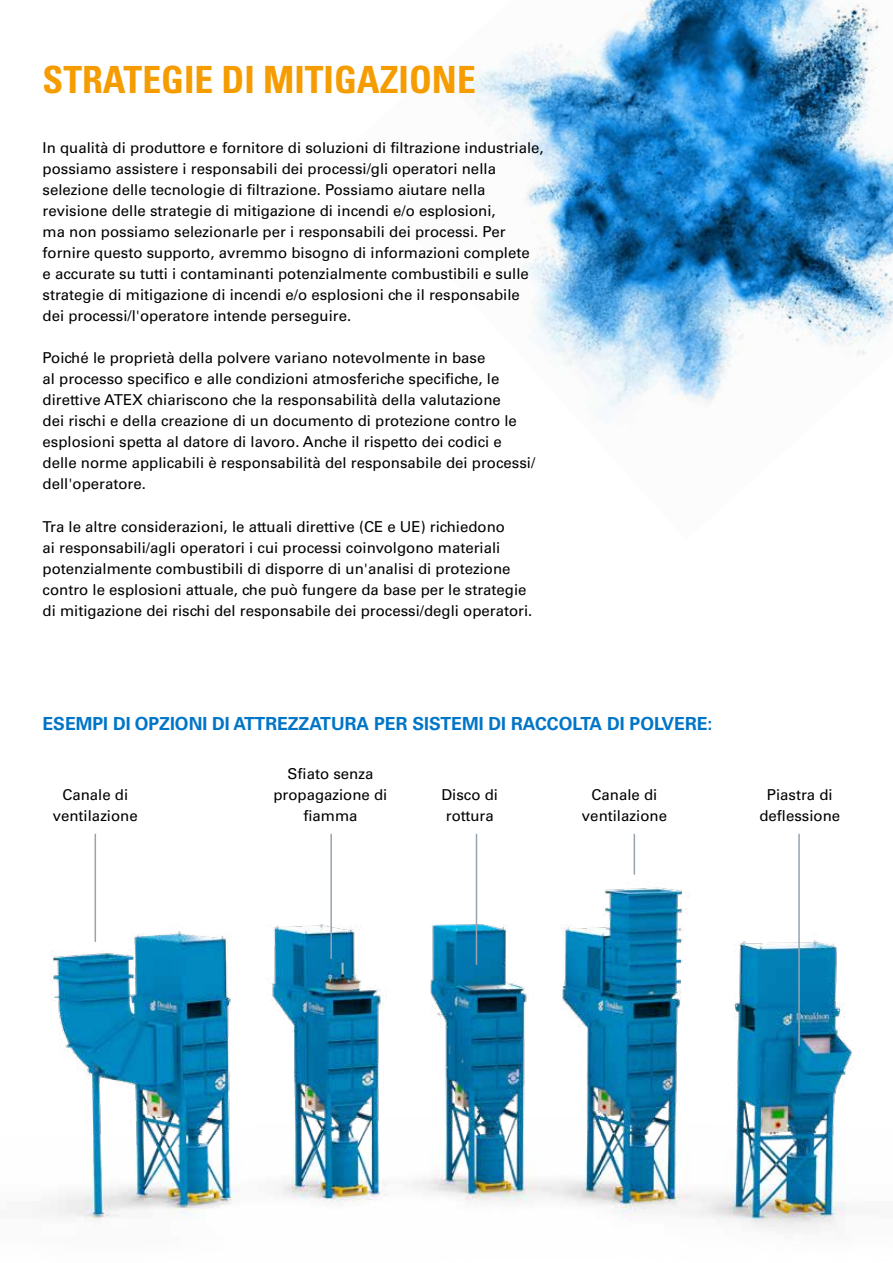
<style>
.page{position:relative;width:893px;height:1263px;background:#fff}
.page>*{position:absolute;margin:0;border:0;box-sizing:border-box;transform-origin:0 0}
.t1{font:700 condensed 37.5px "Univers LT Std";color:#f59c00}
.t2{font:700 18px "Univers LT Pro 65";color:#0075c8}
.t3{font:15px/21px "Univers LT Std";color:#000}
</style>
<div class="page">
<img style="left:465px;top:0;width:428px;height:407px">
<img style="left:41px;top:857px;width:811px;height:374px">
<hr style="left:95px;top:834px;width:1px;height:108px;background:#97a4ae">
<hr style="left:330px;top:834px;width:2px;height:125px;background:#97a4ae">
<hr style="left:476px;top:834px;width:1px;height:131px;background:#97a4ae">
<hr style="left:798px;top:834px;width:2px;height:212px;background:#97a4ae">
<hr style="left:634px;top:834px;width:1px;height:41px;background:#97a4ae">
<p class="t1" style="left:43px;top:57px;width:435px">STRATEGIE DI MITIGAZIONE</p>
<p class="t3" style="left:43px;top:137px;width:503px">In qualità di produttore e fornitore di soluzioni di filtrazione industriale, possiamo assistere i responsabili dei processi/gli operatori nella selezione delle tecnologie di filtrazione. Possiamo aiutare nella revisione delle strategie di mitigazione di incendi e/o esplosioni,<br>ma non possiamo selezionarle per i responsabili dei processi. Per fornire questo supporto, avremmo bisogno di informazioni complete<br>e accurate su tutti i contaminanti potenzialmente combustibili e sulle strategie di mitigazione di incendi e/o esplosioni che il responsabile dei processi/l'operatore intende perseguire.</p>
<p class="t3" style="left:43px;top:347px;width:494px">Poiché le proprietà della polvere variano notevolmente in base<br>al processo specifico e alle condizioni atmosferiche specifiche, le direttive ATEX chiariscono che la responsabilità della valutazione<br>dei rischi e della creazione di un documento di protezione contro le esplosioni spetta al datore di lavoro. Anche il rispetto dei codici e delle norme applicabili è responsabilità del responsabile dei processi/ dell'operatore.</p>
<p class="t3" style="left:43px;top:516px;width:491px">Tra le altre considerazioni, le attuali direttive (CE e UE) richiedono<br>ai responsabili/agli operatori i cui processi coinvolgono materiali potenzialmente combustibili di disporre di un'analisi di protezione contro le esplosioni attuale, che può fungere da base per le strategie di mitigazione dei rischi del responsabile dei processi/degli operatori.</p>
<p class="t2" style="left:43px;top:713px;width:671px">ESEMPI DI OPZIONI DI ATTREZZATURA PER SISTEMI DI RACCOLTA DI POLVERE:</p>
<p class="t3" style="left:53px;top:784px;width:87px;text-align:center">Canale di ventilazione</p>
<p class="t3" style="left:273px;top:763px;width:115px;text-align:center">Sfiato senza propagazione di fiamma</p>
<p class="t3" style="left:441px;top:784px;width:58px">Disco di rottura</p>
<p class="t3" style="left:582px;top:784px;width:87px;text-align:center">Canale di ventilazione</p>
<p class="t3" style="left:759px;top:784px;width:82px;text-align:center">Piastra di deflessione</p>
</div>
